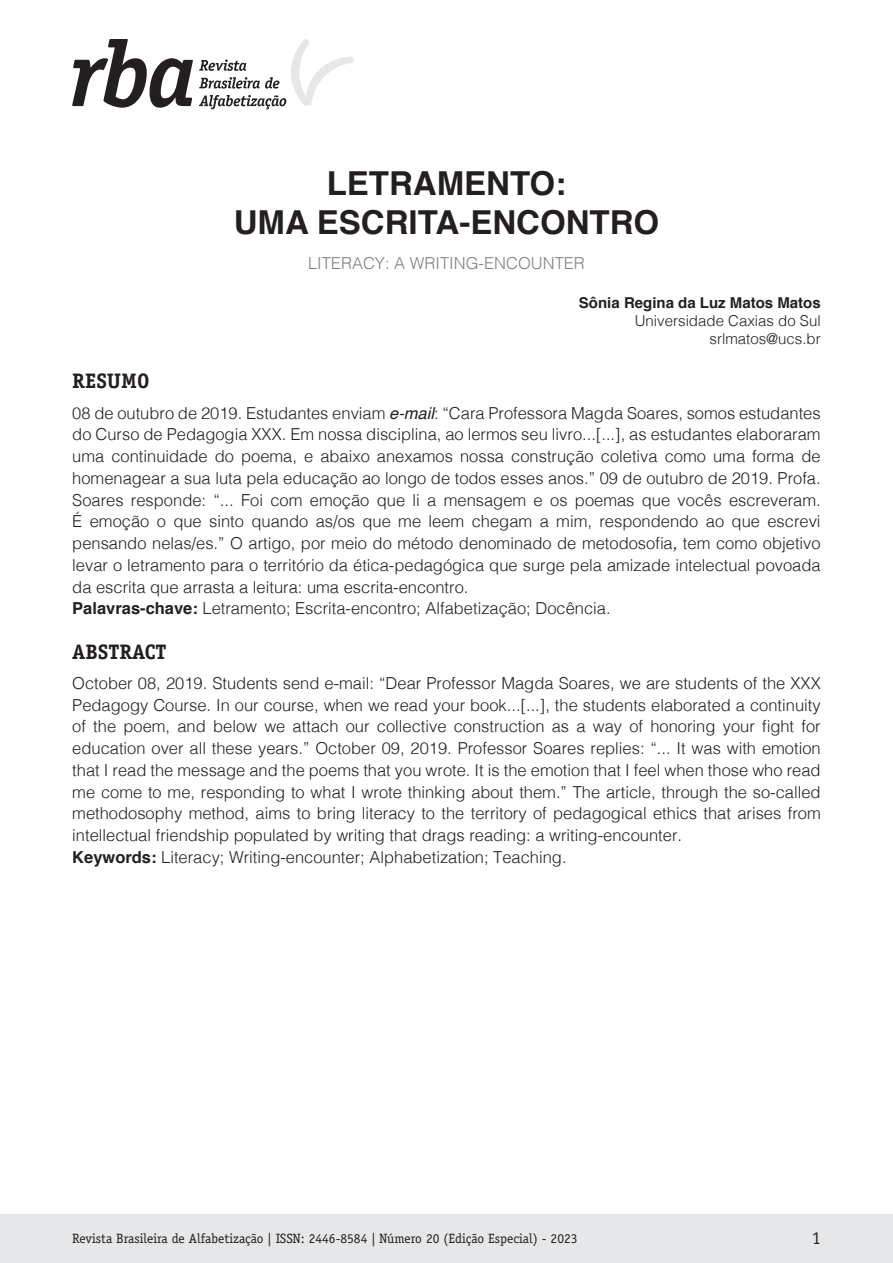
<style>
.page{position:relative;width:893px;height:1263px;background:#fff}
.page>*{position:absolute;margin:0;border:0;box-sizing:border-box;transform-origin:0 0}
._00_Titulo_Principal{font:700 33px/39px "Helvetica";color:#231f20;text-align:center}
._00_Titulo_Resumo_Abstract{font:700 21px "Officina Serif Std";color:#231f20}
.t1{font:18px "Officina Serif Std";color:#231f20}
._00_Texto_Resumo_Abstract{font:300 16.5px/21.8px "Helvetica";color:#231f20;text-align:justify}
._00_Titulo_Principal_Inglês{font:300 16.5px "Helvetica";color:#808285}
._00_Dados_Autor{font:300 15px/18px "Helvetica";color:#231f20;text-align:right}
.t2{font:13.5px "Officina Serif Std";color:#231f20}
.s1{font-weight:700}
.s2{font-weight:400;font-style:italic}
</style>
<div class="page">
<div style="left:0;top:1215px;width:893px;height:48px;background:#e6e7e9"></div>
<svg style="left:72px;top:39px;width:121px;height:69px"></svg>
<svg style="left:199px;top:39px;width:155px;height:70px"></svg>
<p class="_00_Titulo_Principal" style="left:234px;top:164px;width:427px">LETRAMENTO:<br>UMA ESCRITA-ENCONTRO</p>
<p class="_00_Titulo_Principal_Inglês" style="left:308px;top:249px;width:278px">LITERACY: A WRITING-ENCOUNTER</p>
<p class="_00_Dados_Autor" style="left:579px;top:293px;width:243px"><span class="s1">Sônia Regina da Luz Matos Matos<br></span>Universidade Caxias do Sul srlmatos@ucs.br</p>
<p class="_00_Titulo_Resumo_Abstract" style="left:72px;top:368px;width:79px">RESUMO</p>
<p class="_00_Texto_Resumo_Abstract" style="left:72px;top:401px;width:750px">08 de outubro de 2019. Estudantes enviam <span class="s2">e-mail</span>: “Cara Professora Magda Soares, somos estudantes do Curso de Pedagogia XXX. Em nossa disciplina, ao lermos seu livro...[...], as estudantes elaboraram uma continuidade do poema, e abaixo anexamos nossa construção coletiva como uma forma de homenagear a sua luta pela educação ao longo de todos esses anos.” 09 de outubro de 2019. Profa.<br>Soares responde: “... Foi com emoção que li a mensagem e os poemas que vocês escreveram.<br>É emoção o que sinto quando as/os que me leem chegam a mim, respondendo ao que escrevi pensando nelas/es.” O artigo, por meio do método denominado de metodosofia<span class="s2">,</span> tem como objetivo levar o letramento para o território da ética-pedagógica que surge pela amizade intelectual povoada da escrita que arrasta a leitura: uma escrita-encontro.</p>
<p class="_00_Texto_Resumo_Abstract" style="left:72px;top:596px;width:540px"><span class="s1">Palavras-chave:</span> Letramento; Escrita-encontro; Alfabetização; Docência.</p>
<p class="_00_Titulo_Resumo_Abstract" style="left:72px;top:638px;width:96px">ABSTRACT</p>
<p class="_00_Texto_Resumo_Abstract" style="left:72px;top:671px;width:750px">October 08, 2019. Students send e-mail: “Dear Professor Magda Soares, we are students of the XXX Pedagogy Course. In our course, when we read your book...[...], the students elaborated a continuity of the poem, and below we attach our collective construction as a way of honoring your fight for education over all these years.” October 09, 2019. Professor Soares replies: “... It was with emotion that I read the message and the poems that you wrote. It is the emotion that I feel when those who read me come to me, responding to what I wrote thinking about them.” The article, through the so-called methodosophy method, aims to bring literacy to the territory of pedagogical ethics that arises from intellectual friendship populated by writing that drags reading: a writing-encounter.</p>
<p class="_00_Texto_Resumo_Abstract" style="left:72px;top:845px;width:496px"><span class="s1">Keywords:</span> Literacy; Writing-encounter; Alphabetization; Teaching.</p>
<p class="t2" style="left:72px;top:1230px;width:507px">Revista Brasileira de Alfabetização | ISSN: 2446-8584 | Número 20 (Edição Especial) - 2023</p>
<p class="t1" style="left:812px;top:1227px;width:10px">1</p>
</div>
